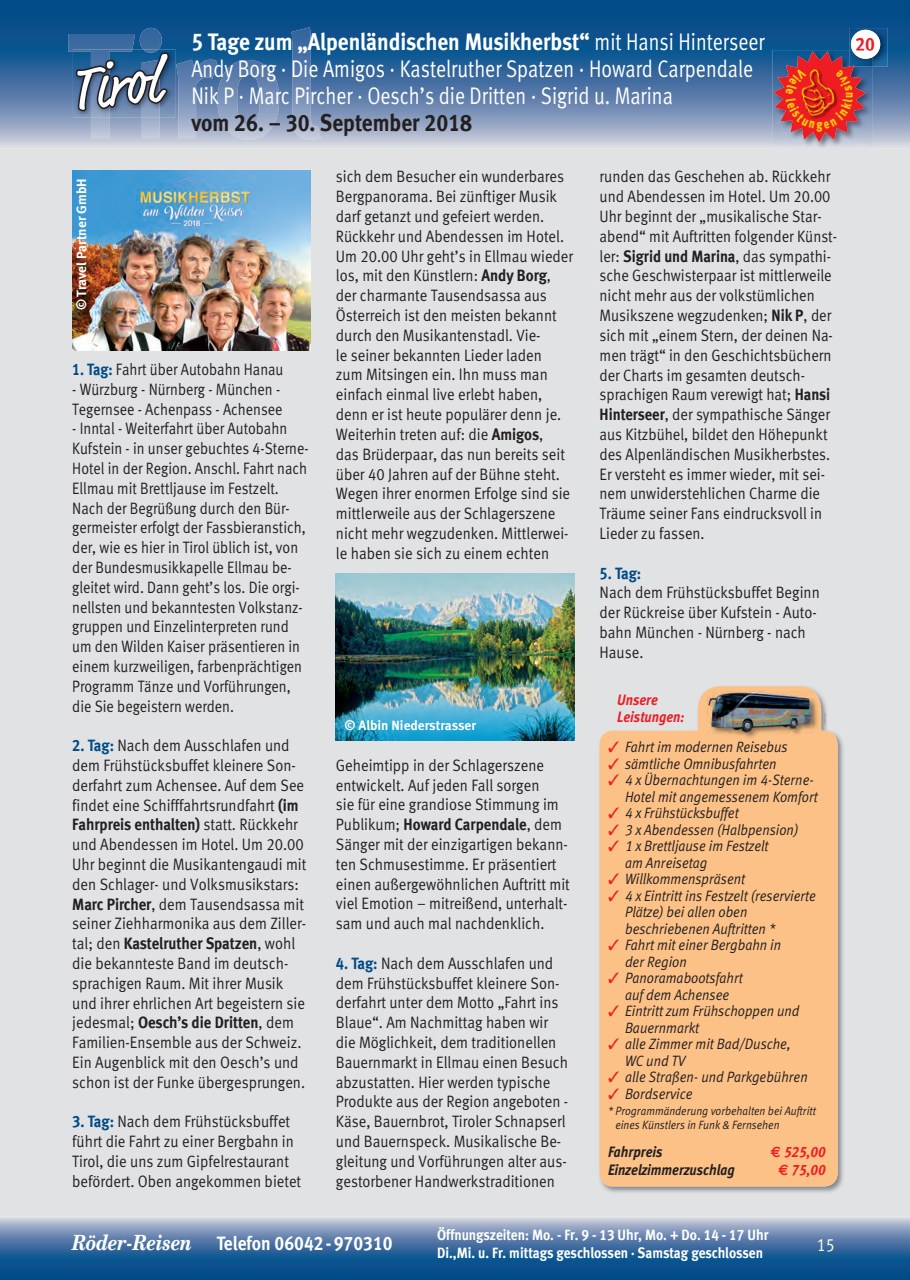
<style>
.page{position:relative;width:910px;height:1280px;background:#e1e2e4}
.page>*{position:absolute;margin:0;border:0;box-sizing:border-box;transform-origin:0 0}
.t1{font:63px "Market OT";color:#fff;scale:.93 1}
.t2{font:24px/27px "Meta Normal LF";color:#fff;scale:.82 1}
.t3{font:24px "Meta Bold LF";color:#fff;scale:.89 1}
.t4{font:24px "Meta Bold LF";color:#231f20;scale:.89 1}
.t5{font:italic 700 21px "Century Schoolbook BT";color:#fff;scale:.85 1}
.t6{font:19.5px "Meta Bold LF";color:#ee1d23;scale:.9 1}
.t7{font:18px "Meta Normal LF";color:#fff;scale:.9 1}
.t8{font:16.5px/19.8px "Meta Normal LF";color:#231f20;scale:.9 1}
.t9{font:16.5px/19.8px "Meta Normal LF";color:#231f20;scale:.87 1}
.t10{font:16.5px "Meta Bold LF";color:#231f20;scale:.9 1}
.t11{font:16.5px "Meta Bold LF";color:#004b87;scale:.9 1}
.t12{font:italic 15px/16.5px "Meta Normal LF";color:#231f20;scale:.9 1}
.t13{font:15px/18px "Meta Bold LF";color:#fff;scale:.9 1}
.t14{font:italic 15px/16.5px "Meta Bold LF";color:#ee1d23;scale:.9 1}
.t15{font:italic 15px "Meta Bold LF";color:#231f20;scale:.9 1}
.t16{font:13.5px "Meta Bold LF";color:#fff}
.t17{font:italic 12px/13.5px "Meta Normal LF";color:#231f20;scale:.9 1}
.s1{font-family:"Meta Normal LF"}
.s2{font-family:"Meta Bold LF";color:#004b87}
.s3{font-family:"Meta Bold LF"}
.s4{color:#ee1d23}
.s5{font-family:"Euro Sans";font-weight:700;font-style:normal}
.s6{font-family:"Meta Bold LF";font-weight:400;font-style:normal;font-size:19.5px}
.s7{font-family:"Meta Bold LF Caps";font-weight:400;font-style:normal;font-size:19.5px}
</style>
<div class="page">
<svg style="left:0;top:1218px;width:910px;height:62px;background:#4574a3"></svg>
<svg style="left:0;top:0;width:910px;height:145px;background:#4071a1"></svg>
<svg style="left:68px;top:0;width:253px;height:145px;background:#4a739f"></svg>
<img style="left:849px;top:28px;width:39px;height:39px">
<div style="left:851px;top:30px;width:29px;height:29px;background:#fff;border-radius:50%"></div>
<img style="left:599px;top:735px;width:244px;height:458px">
<div style="left:600px;top:686px;width:238px;height:500px;background:#fcc187"></div>
<img style="left:707px;top:691px;width:112px;height:48px">
<img style="left:707px;top:692px;width:106px;height:41px">
<img style="left:772px;top:50px;width:101px;height:97px">
<img style="left:72px;top:170px;width:238px;height:180px">
<img style="left:336px;top:573px;width:238px;height:168px">
<svg style="left:773px;top:50px;width:100px;height:92px;background:#ae4d5a"></svg>
<h1 class="t1" style="left:67px;top:52px;width:97px;rotate:-6deg">Tirol</h1>
<h2 class="t3" style="left:191px;top:27px;width:646px">5 Tage zum „Alpenländischen Musikherbst“ <span class="s1">mit Hansi Hinterseer</span></h2>
<p class="t6" style="left:855px;top:32px;width:23px">20</p>
<h2 class="t2" style="left:191px;top:55px;width:687px">Andy Borg · Die Amigos · Kastelruther Spatzen · Howard Carpendale<br>Nik P · Marc Pircher · Oesch’s die Dritten · Sigrid u. Marina</h2>
<h2 class="t4" style="left:191px;top:108px;width:317px">vom 26. – 30. September 2018</h2>
<p class="t16" style="left:73px;top:310px;width:133px;rotate:-90deg">© Travel Partner GmbH</p>
<p class="t9" style="left:72px;top:359px;width:244px"><span class="s2">1. Tag:</span> Fahrt über Autobahn Hanau</p>
<p class="t9" style="left:72px;top:379px;width:243px">- Würzburg - Nürnberg - München -<br>Tegernsee - Achenpass - Achensee</p>
<p class="t9" style="left:72px;top:418px;width:273px">- Inntal - Weiterfahrt über Autobahn Kufstein - in unser gebuchtes 4-Sterne-Hotel in der Region. Anschl. Fahrt nach Ellmau mit Brettljause im Festzelt.<br>Nach der Begrüßung durch den Bür&shy;germeister erfolgt der Fassbieranstich, der, wie es hier in Tirol üblich ist, von der Bundesmusikkapelle Ellmau be&shy;gleitet wird. Dann geht’s los. Die orgi&shy;nellsten und bekanntesten Volkstanz&shy;gruppen und Einzelinterpreten rund um den Wilden Kaiser präsentieren in einem kurzweiligen, farbenprächtigen Programm Tänze und Vorführungen, die Sie begeistern werden.</p>
<p class="t8" style="left:72px;top:735px;width:259px"><span class="s2">2. Tag:</span> Nach dem Ausschlafen und dem Frühstücksbuffet kleinere Son&shy;derfahrt zum Achensee. Auf dem See findet eine Schifffahrtsrundfahrt <span class="s3">(im</span></p>
<p class="t10" style="left:72px;top:815px;width:252px">Fahrpreis enthalten) <span class="s1">statt. Rückkehr</span></p>
<p class="t8" style="left:72px;top:834px;width:262px">und Abendessen im Hotel. Um 20.00<br>Uhr beginnt die Musikantengaudi mit den Schlager- und Volksmusikstars:<br><span class="s3">Marc Pircher</span>, dem Tausendsassa mit seiner Ziehharmonika aus dem Ziller-</p>
<p class="t10" style="left:72px;top:934px;width:249px"><span class="s1">tal; den</span> Kastelruther Spatzen<span class="s1">, wohl</span></p>
<p class="t8" style="left:72px;top:953px;width:260px">die bekannteste Band im deutsch&shy;sprachigen Raum. Mit ihrer Musik und ihrer ehrlichen Art begeistern sie</p>
<p class="t10" style="left:72px;top:1013px;width:248px"><span class="s1">jedesmal;</span> Oesch’s die Dritten<span class="s1">, dem</span></p>
<p class="t8" style="left:72px;top:1032px;width:260px">Familien-Ensemble aus der Schweiz.<br>Ein Augenblick mit den Oesch’s und schon ist der Funke übergesprungen.</p>
<p class="t8" style="left:72px;top:1111px;width:256px"><span class="s2">3. Tag:</span> Nach dem Frühstücksbuffet führt die Fahrt zu einer Bergbahn in Tirol, die uns zum Gipfelrestaurant befördert. Oben angekommen bietet</p>
<p class="t8" style="left:336px;top:167px;width:265px">sich dem Besucher ein wunderbares Bergpanorama. Bei zünftiger Musik darf getanzt und gefeiert werden.<br>Rückkehr und Abendessen im Hotel.<br>Um 20.00 Uhr geht’s in Ellmau wieder los, mit den Künstlern: <span class="s3">Andy Borg</span>, der charmante Tausendsassa aus Österreich ist den meisten bekannt durch den Musikantenstadl. Vie-<br>le seiner bekannten Lieder laden<br>zum Mitsingen ein. Ihn muss man einfach einmal live erlebt haben, denn er ist heute populärer denn je.<br>Weiterhin treten auf: die <span class="s3">Amigos</span>,<br>das Brüderpaar, das nun bereits seit über 40 Jahren auf der Bühne steht.<br>Wegen ihrer enormen Erfolge sind sie mittlerweile aus der Schlagerszene nicht mehr wegzudenken. Mittlerwei&shy;le haben sie sich zu einem echten</p>
<p class="t8" style="left:600px;top:167px;width:265px">runden das Geschehen ab. Rückkehr und Abendessen im Hotel. Um 20.00<br>Uhr beginnt der „musikalische Star&shy;abend“ mit Auftritten folgender Künst&shy;ler: <span class="s3">Sigrid und Marina</span>, das sympathi&shy;sche Geschwisterpaar ist mittlerweile nicht mehr aus der volkstümlichen Musikszene wegzudenken; <span class="s3">Nik P</span>, der sich mit „einem Stern, der deinen Na&shy;men trägt“ in den Geschichtsbüchern der Charts im gesamten deutsch&shy;sprachigen Raum verewigt hat; <span class="s3">Hansi Hinterseer</span>, der sympathische Sänger aus Kitzbühel, bildet den Höhepunkt des Alpenländischen Musikherbstes.<br>Er versteht es immer wieder, mit sei&shy;nem unwiderstehlichen Charme die Träume seiner Fans eindrucksvoll in Lieder zu fassen.</p>
<p class="t11" style="left:600px;top:563px;width:48px">5. Tag:</p>
<p class="t8" style="left:600px;top:582px;width:246px">Nach dem Frühstücksbuffet Beginn der Rückreise über Kufstein - Auto&shy;bahn München - Nürnberg - nach<br>Hause.</p>
<p class="t16" style="left:344px;top:717px;width:133px">© Albin Niederstrasser</p>
<p class="t8" style="left:336px;top:755px;width:249px">Geheimtipp in der Schlagerszene entwickelt. Auf jeden Fall sorgen sie für eine grandiose Stimmung im</p>
<p class="t10" style="left:336px;top:815px;width:253px"><span class="s1">Publikum;</span> Howard Carpendale<span class="s1">, dem</span></p>
<p class="t8" style="left:336px;top:834px;width:261px">Sänger mit der einzigartigen bekann&shy;ten Schmusestimme. Er präsentiert einen außergewöhnlichen Auftritt mit viel Emotion – mitreißend, unterhalt&shy;sam und auch mal nachdenklich.</p>
<p class="t8" style="left:336px;top:953px;width:260px"><span class="s2">4. Tag:</span> Nach dem Ausschlafen und dem Frühstücksbuffet kleinere Son&shy;derfahrt unter dem Motto „Fahrt ins Blaue“. Am Nachmittag haben wir die Möglichkeit, dem traditionellen Bauernmarkt in Ellmau einen Besuch abzustatten. Hier werden typische Produkte aus der Region angeboten - Käse, Bauernbrot, Tiroler Schnapserl und Bauernspeck. Musikalische Be&shy;gleitung und Vorführungen alter aus&shy;gestorbener Handwerkstraditionen</p>
<p class="t14" style="left:617px;top:691px;width:76px">Unsere<br>Leistungen:</p>
<p class="t12" style="left:608px;top:739px;width:201px"><span class="s4">✓</span> Fahrt im modernen Reisebus</p>
<p class="t12" style="left:608px;top:755px;width:189px"><span class="s4">✓</span> sämtliche Omnibusfahrten</p>
<p class="t12" style="left:608px;top:772px;width:234px;text-align:right"><span class="s4">✓</span> 4 x Übernachtungen im 4-Sterne-<br>Hotel mit angemessenem Komfort</p>
<p class="t12" style="left:608px;top:805px;width:147px"><span class="s4">✓</span> 4 x Frühstücksbuffet</p>
<p class="t12" style="left:608px;top:821px;width:213px"><span class="s4">✓</span> 3 x Abendessen (Halbpension)</p>
<p class="t12" style="left:625px;top:838px;width:161px;text-indent:-17px"><span class="s4">✓</span> 1 x Brettljause im Festzelt am Anreisetag</p>
<p class="t12" style="left:608px;top:871px;width:154px"><span class="s4">✓</span> Willkommenspräsent</p>
<p class="t12" style="left:625px;top:887px;width:214px;text-indent:-17px"><span class="s4">✓</span> 4 x Eintritt ins Festzelt (reservierte<br>Plätze) bei allen oben beschriebenen Auftritten *</p>
<p class="t12" style="left:625px;top:937px;width:175px;text-indent:-17px"><span class="s4">✓</span> Fahrt mit einer Bergbahn in der Region</p>
<p class="t12" style="left:608px;top:970px;width:151px;text-align:center"><span class="s4">✓</span> Panoramabootsfahrt auf dem Achensee</p>
<p class="t12" style="left:625px;top:1003px;width:195px;text-indent:-17px"><span class="s4">✓</span> Eintritt zum Frühschoppen und<br>Bauernmarkt</p>
<p class="t12" style="left:625px;top:1036px;width:186px;text-indent:-17px"><span class="s4">✓</span> alle Zimmer mit Bad/Dusche,<br>WC und TV</p>
<p class="t12" style="left:608px;top:1069px;width:223px"><span class="s4">✓</span> alle Straßen- und Parkgebühren</p>
<p class="t12" style="left:608px;top:1085px;width:95px"><span class="s4">✓</span> Bordservice</p>
<p class="t17" style="left:615px;top:1104px;width:224px;text-indent:-7px">* Programmänderung vorbehalten bei Auftritt eines Künstlers in Funk &amp; Fernsehen</p>
<p class="t15" style="left:608px;top:1143px;width:62px">Fahrpreis</p>
<p class="t14" style="left:771px;top:1144px;width:62px"><span class="s5">€</span> 525,00</p>
<p class="t15" style="left:608px;top:1161px;width:142px">Einzelzimmerzuschlag</p>
<p class="t14" style="left:778px;top:1162px;width:54px"><span class="s5">€</span> 75,00</p>
<p class="t13" style="left:437px;top:1225px;width:370px">Öffnungszeiten: Mo. - Fr. 9 - 13 Uhr, Mo. + Do. 14 - 17 Uhr<br>Di.,Mi. u. Fr. mittags geschlossen · Samstag geschlossen</p>
<p class="t5" style="left:72px;top:1230px;width:378px">Röder-Reisen <span class="s6">Telefon</span> <span class="s7">06042 - 970310</span></p>
<p class="t7" style="left:817px;top:1234px;width:22px">15</p>
</div>
